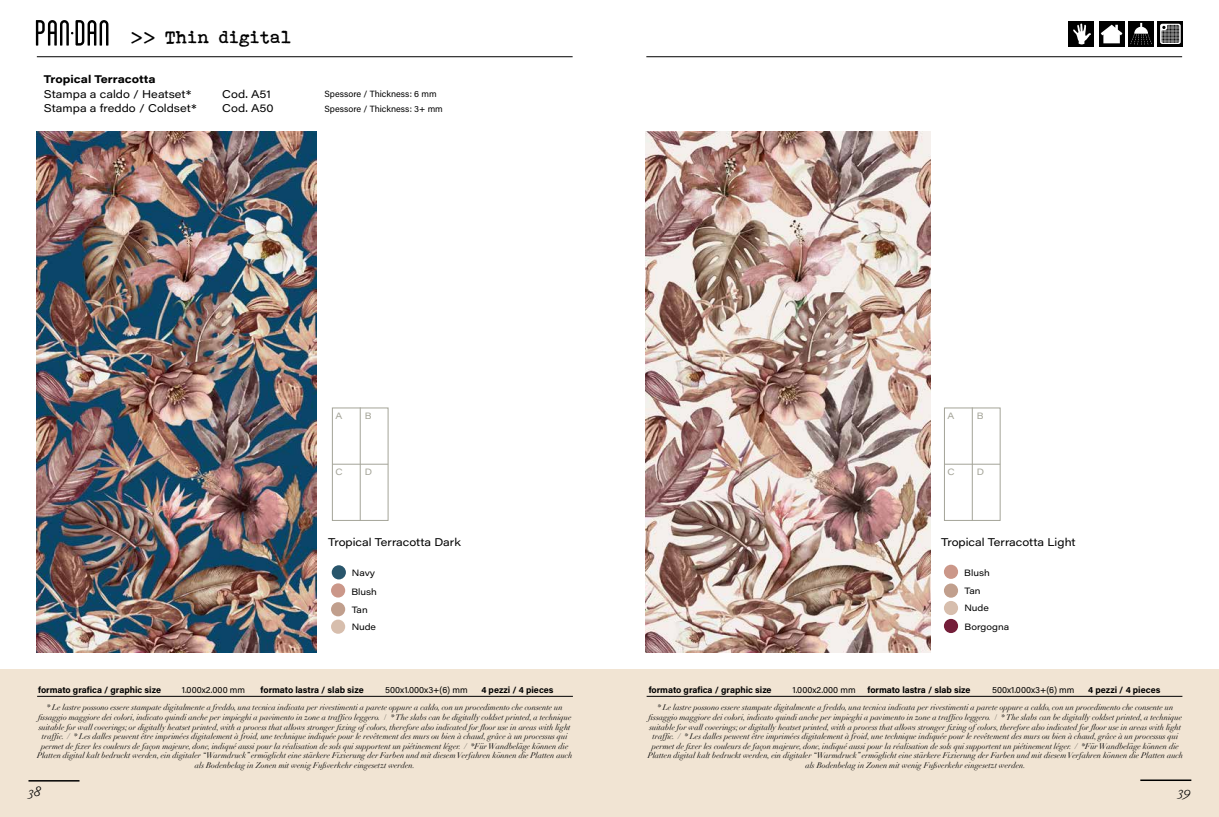
<style>
.page{position:relative;width:1219px;height:817px;background:#fff}
.page>*{position:absolute;margin:0;border:0;box-sizing:border-box;transform-origin:0 0}
.t1{font:18px "Bohemian typewriter";color:#000}
.t2{font:italic 300 14px "Dapifer";color:#000}
.t3{font:11px/14.6px "Acumin Pro Wide";color:#000}
.t4{font:700 11px "Acumin Pro Wide";color:#000}
.t5{font:700 9px "Acumin Pro";color:#000}
.t6{font:9px "Acumin Pro";color:#000}
.t7{font:9px/17.7px "Acumin Pro Wide";color:#000}
.t8{font:9px "Acumin Pro Wide";color:#a4a498}
.t9{font:italic 8px/9.6px "Didot";color:#000;text-align:center}
.s1{font-weight:700;font-style:normal}
</style>
<div class="page">
<hr style="left:646px;top:56px;width:536px;height:1px;background:#000">
<hr style="left:37px;top:56px;width:536px;height:1px;background:#000">
<svg style="left:36px;top:20px;width:72px;height:26px"></svg>
<div style="left:1128px;top:21px;width:26px;height:25px;background:#000"></div>
<svg style="left:1130px;top:23px;width:22px;height:22px"></svg>
<svg style="left:1158px;top:21px;width:25px;height:25px"></svg>
<svg style="left:1160px;top:24px;width:21px;height:20px"></svg>
<div style="left:1069px;top:21px;width:25px;height:26px;background:#000"></div>
<svg style="left:1073px;top:23px;width:18px;height:21px"></svg>
<div style="left:1099px;top:21px;width:25px;height:26px;background:#000"></div>
<svg style="left:1101px;top:25px;width:21px;height:18px"></svg>
<div style="left:601px;top:669px;width:618px;height:147px;background:#f1e4d3"></div>
<hr style="left:1140px;top:779px;width:51px;height:1px;background:#000">
<img style="left:645px;top:131px;width:286px;height:521px">
<hr style="left:647px;top:696px;width:535px;height:1px;background:#000">
<div style="left:944px;top:583px;width:14px;height:14px;background:#c19f8d;border-radius:50%"></div>
<div style="left:944px;top:600px;width:14px;height:15px;background:#d7bead;border-radius:50%"></div>
<div style="left:944px;top:564px;width:14px;height:14px;background:#cb9789;border-radius:50%"></div>
<div style="left:944px;top:618px;width:14px;height:15px;background:#741e39;border-radius:50%"></div>
<div style="left:0;top:669px;width:618px;height:147px;background:#f1e4d3"></div>
<hr style="left:28px;top:779px;width:52px;height:2px;background:#000">
<img style="left:36px;top:131px;width:281px;height:521px">
<hr style="left:37px;top:696px;width:536px;height:1px;background:#000">
<div style="left:331px;top:602px;width:14px;height:14px;background:#c19f8d;border-radius:50%"></div>
<div style="left:332px;top:565px;width:14px;height:14px;background:#29566c;border-radius:50%"></div>
<div style="left:331px;top:619px;width:14px;height:14px;background:#d7bead;border-radius:50%"></div>
<div style="left:331px;top:583px;width:14px;height:14px;background:#cb9789;border-radius:50%"></div>
<div style="left:332px;top:407px;width:57px;height:114px;border:1px solid #a4a498"></div>
<div style="left:944px;top:407px;width:57px;height:114px;border:1px solid #a4a498"></div>
<hr style="left:360px;top:407px;width:1px;height:114px;background:#a4a498">
<hr style="left:972px;top:407px;width:1px;height:114px;background:#a4a498">
<hr style="left:333px;top:464px;width:55px;height:1px;background:#a4a498">
<hr style="left:945px;top:464px;width:55px;height:1px;background:#a4a498">
<h1 class="t1" style="left:132px;top:27px;width:162px">&gt;&gt; Thin digital</h1>
<h3 class="t4" style="left:44px;top:71px;width:113px">Tropical Terracotta</h3>
<h3 class="t3" style="left:44px;top:86px;width:154px">Stampa a caldo / Heatset*<br>Stampa a freddo / Coldset*</h3>
<h3 class="t3" style="left:222px;top:86px;width:53px">Cod. A51<br>Cod. A50</h3>
<p class="t6" style="left:324px;top:88px;width:114px">Spessore / Thickness: 6 mm</p>
<p class="t6" style="left:324px;top:102px;width:120px">Spessore / Thickness: 3+ mm</p>
<p class="t8" style="left:335px;top:409px;width:8px">A</p>
<p class="t8" style="left:947px;top:409px;width:8px">A</p>
<p class="t8" style="left:365px;top:409px;width:8px">B</p>
<p class="t8" style="left:977px;top:409px;width:8px">B</p>
<p class="t8" style="left:335px;top:465px;width:9px">C</p>
<p class="t8" style="left:947px;top:465px;width:9px">C</p>
<p class="t8" style="left:365px;top:465px;width:9px">D</p>
<p class="t8" style="left:977px;top:465px;width:9px">D</p>
<h3 class="t3" style="left:328px;top:534px;width:134px">Tropical Terracotta Dark</h3>
<p class="t7" style="left:352px;top:563px;width:25px">Navy</p>
<p class="t7" style="left:351px;top:582px;width:27px">Blush<br>Tan<br>Nude</p>
<h3 class="t3" style="left:941px;top:534px;width:136px">Tropical Terracotta Light</h3>
<p class="t7" style="left:964px;top:563px;width:27px">Blush<br>Tan<br>Nude</p>
<p class="t7" style="left:964px;top:617px;width:46px">Borgogna</p>
<p class="t5" style="left:38px;top:683px;width:124px">formato grafica / graphic size</p>
<p class="t6" style="left:182px;top:683px;width:65px">1.000x2.000 mm</p>
<p class="t5" style="left:261px;top:683px;width:105px">formato lastra / slab size</p>
<p class="t6" style="left:385px;top:683px;width:84px">500x1.000x3+(6) mm</p>
<p class="t5" style="left:481px;top:683px;width:74px">4 pezzi / 4 pieces</p>
<p class="t9" style="left:37px;top:702px;width:537px">* Le lastre possono essere stampate digitalmente a freddo, una tecnica indicata per rivestimenti a parete oppure a caldo, con un procedimento che consente un fissaggio maggiore dei colori, indicato quindi anche per impieghi a pavimento in zone a traffico leggero. <span class="s1">/</span> * The slabs can be digitally coldset printed, a technique suitable for wall coverings; or digitally heatset printed, with a process that allows stronger fixing of colors, therefore also indicated for floor use in areas with light traffic. / * Les dalles peuvent être imprimées digitalement à froid, une technique indiquée pour le revêtement des murs ou bien à chaud, grâce à un processus qui permet de fixer les couleurs de façon majeure, donc, indiqué aussi pour la réalisation de sols qui supportent un piétinement léger. / *Für Wandbeläge können die Platten digital kalt bedruckt werden, ein digitaler “Warmdruck” ermöglicht eine stärkere Fixierung der Farben und mit diesem Verfahren können die Platten auch als Bodenbelag in Zonen mit wenig Fußverkehr eingesetzt werden.</p>
<h2 class="t2" style="left:28px;top:781px;width:14px">38</h2>
<p class="t5" style="left:649px;top:683px;width:124px">formato grafica / graphic size</p>
<p class="t6" style="left:792px;top:683px;width:65px">1.000x2.000 mm</p>
<p class="t5" style="left:867px;top:683px;width:105px">formato lastra / slab size</p>
<p class="t6" style="left:992px;top:683px;width:84px">500x1.000x3+(6) mm</p>
<p class="t5" style="left:1088px;top:683px;width:74px">4 pezzi / 4 pieces</p>
<p class="t9" style="left:648px;top:702px;width:537px">* Le lastre possono essere stampate digitalmente a freddo, una tecnica indicata per rivestimenti a parete oppure a caldo, con un procedimento che consente un fissaggio maggiore dei colori, indicato quindi anche per impieghi a pavimento in zone a traffico leggero. <span class="s1">/</span> * The slabs can be digitally coldset printed, a technique suitable for wall coverings; or digitally heatset printed, with a process that allows stronger fixing of colors, therefore also indicated for floor use in areas with light traffic. / * Les dalles peuvent être imprimées digitalement à froid, une technique indiquée pour le revêtement des murs ou bien à chaud, grâce à un processus qui permet de fixer les couleurs de façon majeure, donc, indiqué aussi pour la réalisation de sols qui supportent un piétinement léger. / *Für Wandbeläge können die Platten digital kalt bedruckt werden, ein digitaler “Warmdruck” ermöglicht eine stärkere Fixierung der Farben und mit diesem Verfahren können die Platten auch als Bodenbelag in Zonen mit wenig Fußverkehr eingesetzt werden.</p>
<h2 class="t2" style="left:1178px;top:781px;width:14px">39</h2>
</div>
